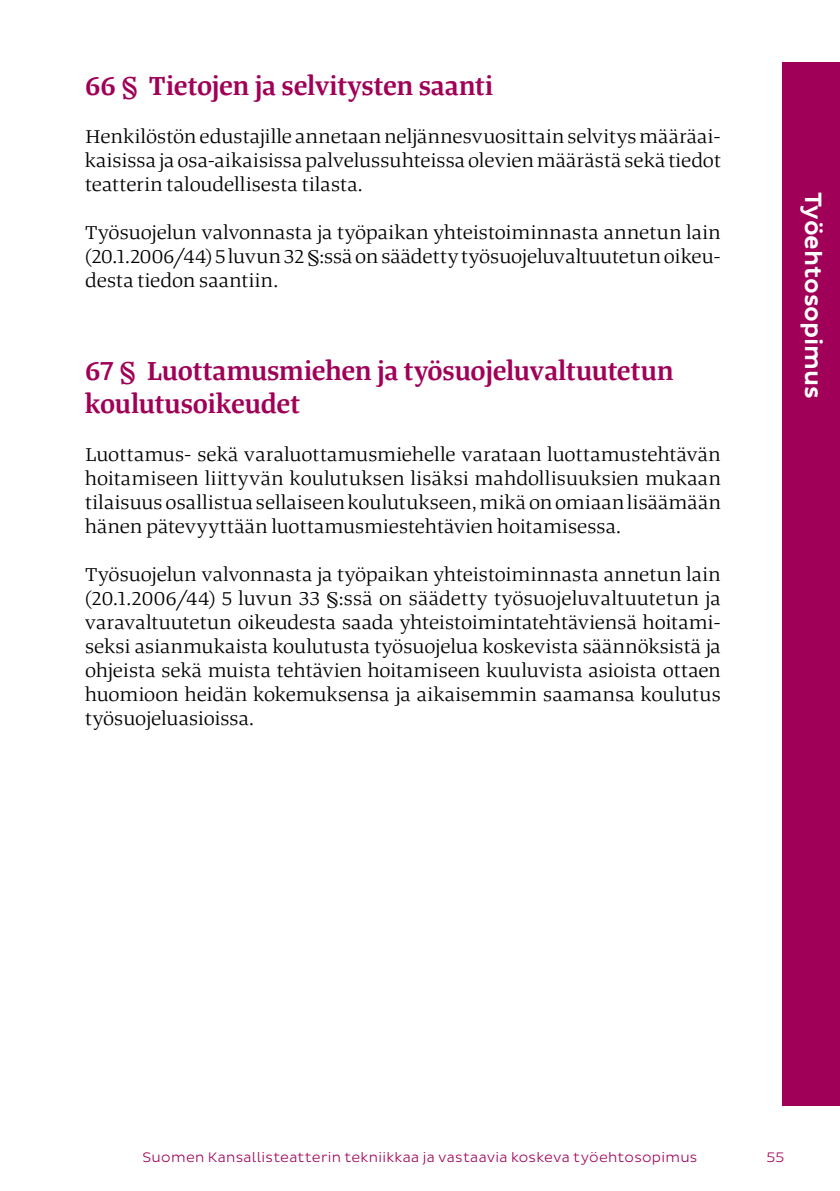
<style>
.page{position:relative;width:840px;height:1191px;background:#fff}
.page>*{position:absolute;margin:0;border:0;box-sizing:border-box;transform-origin:0 0}
.t1{font:500 28px/33.6px "Tanger Serif";letter-spacing:-.005em;color:#a00057}
.t2{font:500 24px "Pluto Sans";letter-spacing:-.005em;color:#fff}
.t3{font:20px/24px "Tanger Serif Wide";letter-spacing:.01em;color:#000;text-align:justify}
.t4{font:300 14px "Pluto Sans";letter-spacing:.02em;color:#a00057}
</style>
<div class="page">
<div style="left:782px;top:63px;width:57px;height:1042px;background:#a00057"></div>
<h1 class="t1" style="left:85px;top:66px;width:409px">66 § Tietojen ja selvitysten saanti</h1>
<p class="t3" style="left:85px;top:123px;width:636px">Henkilöstön edustajille annetaan neljännesvuosittain selvitys määräai&shy;kaisissa ja osa-aikaisissa palvelussuhteissa olevien määrästä sekä tiedot teatterin taloudellisesta tilasta.</p>
<p class="t3" style="left:85px;top:219px;width:636px">Työsuojelun valvonnasta ja työpaikan yhteistoiminnasta annetun lain (20.1.2006/44) 5 luvun 32 §:ssä on säädetty työsuojeluvaltuutetun oikeu&shy;desta tiedon saantiin.</p>
<h1 class="t1" style="left:85px;top:351px;width:589px">67 § Luottamusmiehen ja työsuojeluvaltuutetun koulutusoikeudet</h1>
<p class="t3" style="left:85px;top:441px;width:636px">Luottamus- sekä varaluottamusmiehelle varataan luottamustehtävän hoitamiseen liittyvän koulutuksen lisäksi mahdollisuuksien mukaan tilaisuus osallistua sellaiseen koulutukseen, mikä on omiaan lisäämään hänen pätevyyttään luottamusmiestehtävien hoitamisessa.</p>
<p class="t3" style="left:85px;top:561px;width:636px">Työsuojelun valvonnasta ja työpaikan yhteistoiminnasta annetun lain (20.1.2006/44) 5 luvun 33 §:ssä on säädetty työsuojeluvaltuutetun ja varavaltuutetun oikeudesta saada yhteistoimintatehtäviensä hoitami&shy;seksi asianmukaista koulutusta työsuojelua koskevista säännöksistä ja ohjeista sekä muista tehtävien hoitamiseen kuuluvista asioista ottaen huomioon heidän kokemuksensa ja aikaisemmin saamansa koulutus työsuojeluasioissa.</p>
<p class="t2" style="left:826px;top:192px;width:208px;rotate:90deg">Työehtosopimus</p>
<p class="t4" style="left:142px;top:1149px;width:556px">Suomen Kansallisteatterin tekniikkaa ja vastaavia koskeva työehtosopimus</p>
<p class="t4" style="left:766px;top:1149px;width:19px">55</p>
</div>
